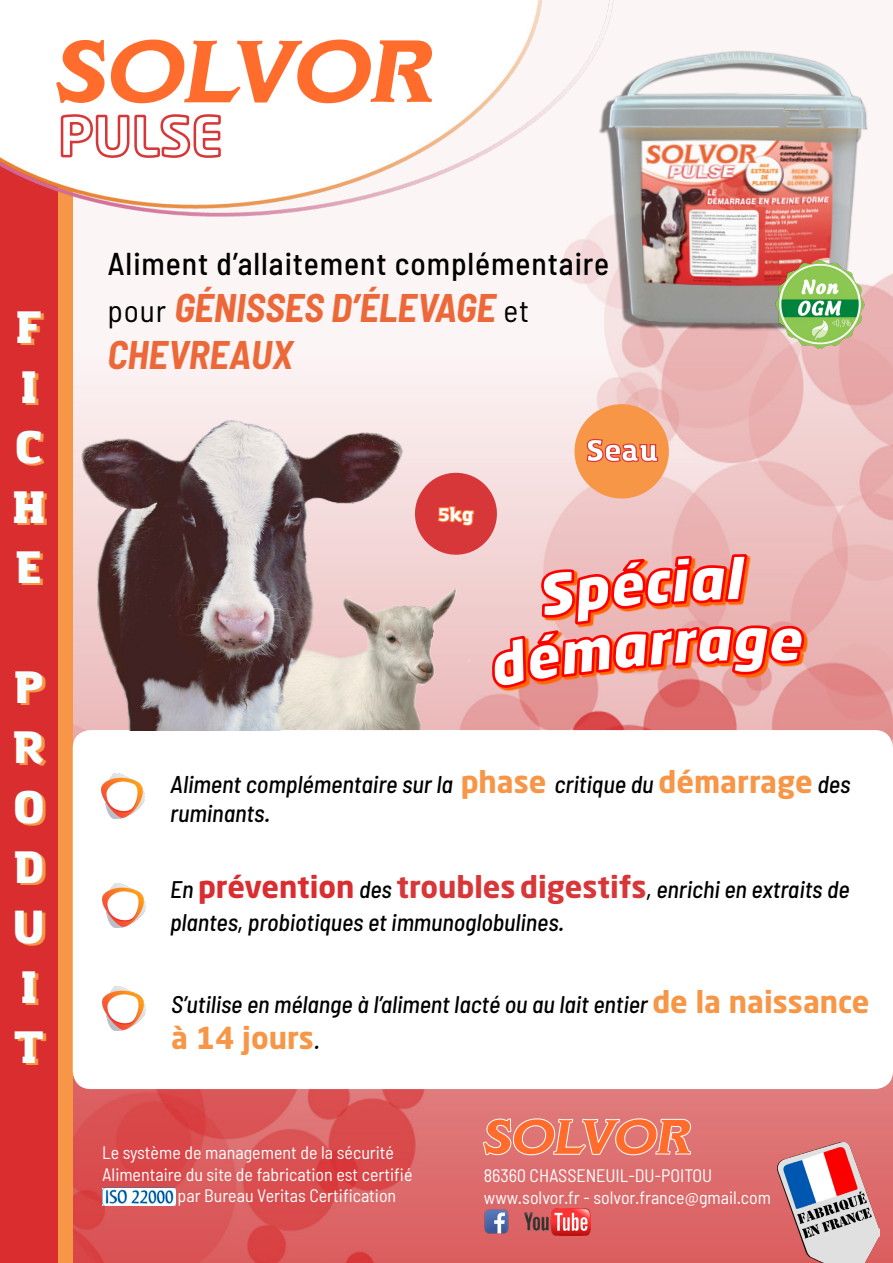
<style>
.page{position:relative;width:893px;height:1263px;background:#fff}
.page>*{position:absolute;margin:0;border:0;box-sizing:border-box;transform-origin:0 0}
.t1{font:900 45px/60px "Amazing Grotesk";color:#f7ffff}
.t2{font:italic 700 semi-condensed 39px "Barlow";color:#ec6838}
.t3{font:500 semi-condensed 31.5px "Barlow";letter-spacing:.03em;color:#000}
.t4{font:700 30px "Neo Sans Std";color:#f79647}
.t5{font:900 30px "Amazing Grotesk";color:#fff}
.t6{font:italic 500 semi-condensed 24.3px/29.1px "Barlow";color:#000}
.t7{font:italic 500 semi-condensed 24px/33px "Barlow";color:#000}
.t8{font:900 18.15px "Amazing Grotesk";color:#fff}
.t9{font:semi-condensed 18px "Barlow";color:#fff}
.s1{font-weight:400;font-style:normal;font-size:31.5px;color:#000}
.s2{font-family:"Neo Sans Std";font-weight:700;font-style:normal;font-stretch:normal;font-size:30px;color:#f79647}
.s3{font-family:"Neo Sans Std";font-weight:700;font-style:normal;font-stretch:normal;font-size:30px;color:#da2d30}
.s4{font-family:"Neo Sans Std";font-weight:700;font-style:normal;font-stretch:normal;font-size:30px;color:#d83739}
.s5{font-family:"Barlow";font-weight:500;font-style:italic;font-stretch:semi-condensed;font-size:24px;color:#000}
</style>
<div class="page">
<img style="left:73px;top:220px;width:820px;height:1043px">
<img style="left:407px;top:576px;width:63px;height:154px">
<img style="left:777px;top:1143px;width:102px;height:120px">
<svg style="left:57px;top:217px;width:16px;height:1046px;fill:#f79647"></svg>
<div style="left:0;top:96px;width:57px;height:1167px;background:#da2d30"></div>
<img style="left:0;top:0;width:614px;height:217px">
<div style="left:415px;top:473px;width:82px;height:82px;background:#d83739;border-radius:50%"></div>
<svg style="left:436px;top:506px;width:40px;height:84px"></svg>
<div style="left:574px;top:404px;width:95px;height:94px;background:#f79647;border-radius:50%"></div>
<svg style="left:586px;top:439px;width:73px;height:23px"></svg>
<img style="left:102px;top:1188px;width:73px;height:17px">
<svg style="left:483px;top:1116px;width:209px;height:42px"></svg>
<img style="left:484px;top:1209px;width:27px;height:25px">
<img style="left:525px;top:1209px;width:65px;height:26px">
<img style="left:598px;top:43px;width:282px;height:289px">
<div style="left:73px;top:730px;width:820px;height:359px;background:#fff;border-radius:18px"></div>
<img style="left:102px;top:774px;width:43px;height:44px">
<img style="left:103px;top:883px;width:43px;height:44px">
<img style="left:103px;top:986px;width:43px;height:45px">
<svg style="left:54px;top:35px;width:382px;height:124px"></svg>
<img style="left:775px;top:234px;width:92px;height:130px">
<img style="left:76px;top:414px;width:331px;height:316px">
<img style="left:808px;top:625px;width:1px;height:43px">
<svg style="left:487px;top:554px;width:321px;height:177px"></svg>
<p class="t1" style="left:12px;top:298px;width:34px">F<br>I<br>C<br>H<br>E</p>
<p class="t1" style="left:13px;top:658px;width:33px">P<br>R<br>O<br>D<br>U<br>I<br>T</p>
<p class="t3" style="left:107px;top:244px;width:503px">Aliment d’allaitement complémentaire</p>
<p class="t2" style="left:107px;top:283px;width:423px"><span class="s1">pour</span> GÉNISSES D’ÉLEVAGE <span class="s1">et</span></p>
<p class="t2" style="left:107px;top:330px;width:187px">CHEVREAUX</p>
<p class="t8" style="left:438px;top:503px;width:37px">5kg</p>
<p class="t5" style="left:585px;top:431px;width:74px">Seau</p>
<p class="t6" style="left:170px;top:769px;width:682px">Aliment complémentaire sur la <span class="s2">phase</span> critique du <span class="s2">démarrage</span> des ruminants.</p>
<p class="t7" style="left:170px;top:872px;width:681px">En <span class="s3">prévention</span> des <span class="s4">troubles digestifs</span>, enrichi en extraits de plantes, probiotiques et immunoglobulines.</p>
<p class="t7" style="left:171px;top:987px;width:700px">S’utilise en mélange à l’aliment lacté ou au lait entier <span class="s2">de la naissance</span></p>
<p class="t4" style="left:171px;top:1019px;width:150px">à 14 jours<span class="s5">.</span></p>
<p class="t9" style="left:102px;top:1141px;width:293px">Le système de management de la sécurité</p>
<p class="t9" style="left:102px;top:1163px;width:312px">Alimentaire du site de fabrication est certifié</p>
<p class="t9" style="left:178px;top:1184px;width:220px">par Bureau Veritas Certification</p>
<p class="t9" style="left:484px;top:1164px;width:230px">86360 CHASSENEUIL-DU-POITOU</p>
<p class="t9" style="left:484px;top:1186px;width:289px">www.solvor.fr - solvor.france@gmail.com</p>
</div>
